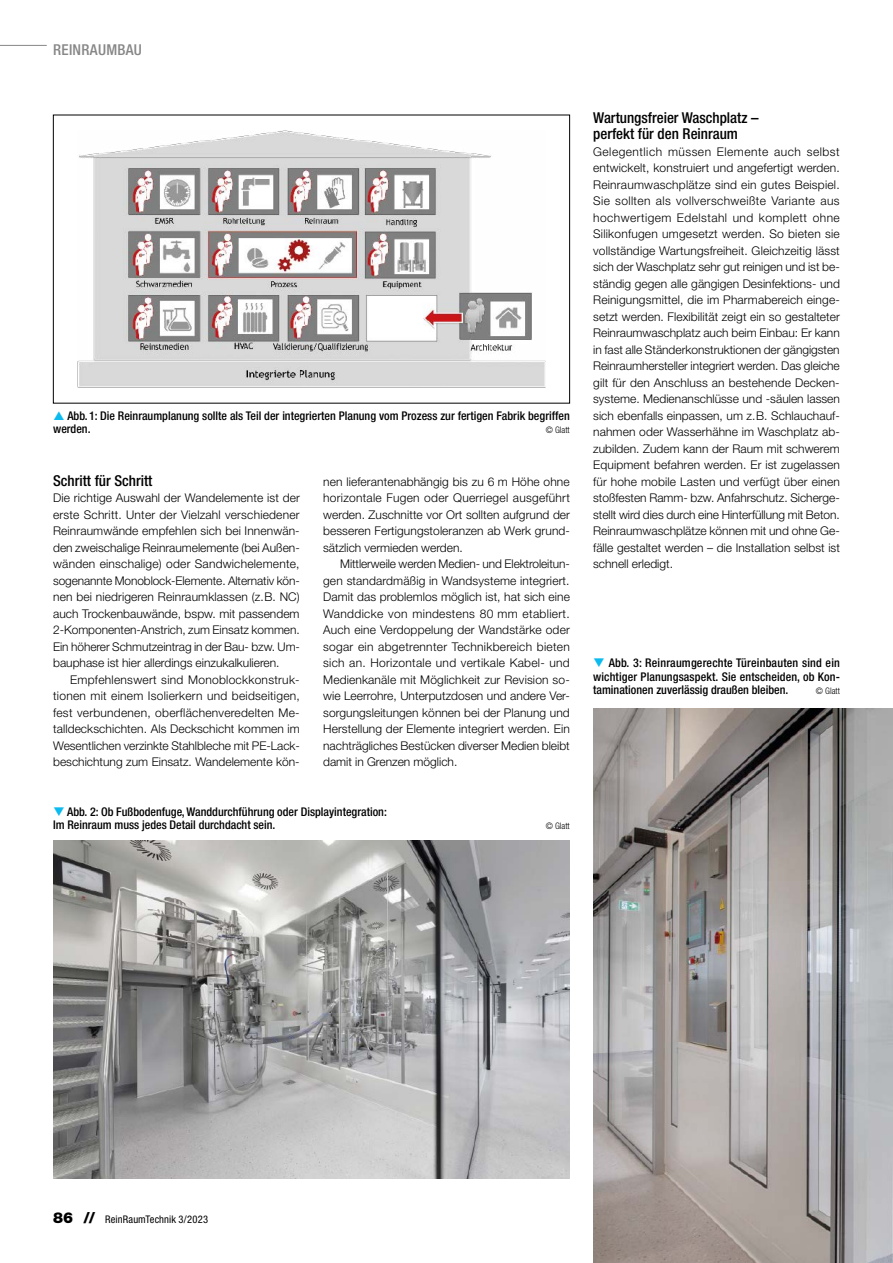
<style>
.page{position:relative;width:893px;height:1263px;background:#fff}
.page>*{position:absolute;margin:0;border:0;box-sizing:border-box;transform-origin:0 0}
.t1{font:500 condensed 15px/16.5px "Helvetica Neue LT Std";color:#000}
.t2{font:500 condensed 15px "Helvetica Neue LT Std";letter-spacing:.02em;color:#878787}
.t3{font:300 12px/16.5px "Helvetica Neue LT Std";color:#000;text-align:justify}
.t4{font:500 condensed 12px/13.5px "Helvetica Neue LT Std";color:#000}
.t5{font:condensed 10.5px "Helvetica Neue LT Std";letter-spacing:.01em;color:#000}
.t6{font:300 condensed 9px "Helvetica Neue LT Std";color:#000}
.s1{color:#0bbbef}
.s2{font-weight:900;font-stretch:normal;font-size:15px}
</style>
<div class="page">
<img style="left:78px;top:130px;width:467px;height:258px">
<div style="left:53px;top:115px;width:517px;height:288px;border:1px solid #000"></div>
<img style="left:53px;top:841px;width:517px;height:338px">
<img style="left:593px;top:709px;width:300px;height:554px">
<hr style="left:0;top:45px;width:47px;height:1px;background:#878787">
<p class="t2" style="left:53px;top:41px;width:90px">Reinraumbau</p>
<p class="t4" style="left:53px;top:409px;width:518px;text-indent:14px">Abb. 1: Die Reinraumplanung sollte als Teil der integrierten Planung vom Prozess zur fertigen Fabrik begriffen werden.</p>
<p class="t6" style="left:546px;top:425px;width:25px">© Glatt</p>
<p class="t1" style="left:53px;top:472px;width:101px">Schritt für Schritt</p>
<p class="t3" style="left:53px;top:490px;width:248px">Die richtige Auswahl der Wandelemente ist der erste Schritt. Unter der Vielzahl verschiedener Reinraumwände empfehlen sich bei Innenwän&shy;den zweischalige Reinraumelemente (bei Außen&shy;wänden einschalige) oder Sandwichelemente, sogenannte Monoblock-Elemente. Alternativ kön&shy;nen bei niedrigeren Reinraumklassen (z.B. NC) auch Trockenbauwände, bspw. mit passendem 2-Komponenten-Anstrich, zum Einsatz kommen.<br>Ein höherer Schmutzeintrag in der Bau- bzw. Um&shy;bauphase ist hier allerdings einzukalkulieren.</p>
<p class="t3" style="left:53px;top:671px;width:248px;text-indent:17px">Empfehlenswert sind Monoblockkonstruk&shy;tionen mit einem Isolierkern und beidseitigen, fest verbundenen, oberflächenveredelten Me&shy;talldeckschichten. Als Deckschicht kommen im Wesentlichen verzinkte Stahlbleche mit PE-Lack&shy;beschichtung zum Einsatz. Wandelemente kön-</p>
<p class="t3" style="left:323px;top:473px;width:248px">nen lieferantenabhängig bis zu 6 m Höhe ohne horizontale Fugen oder Querriegel ausgeführt werden. Zuschnitte vor Ort sollten aufgrund der besseren Fertigungstoleranzen ab Werk grund&shy;sätzlich vermieden werden.</p>
<p class="t3" style="left:323px;top:556px;width:248px;text-indent:17px">Mittlerweile werden Medien- und Elektroleitun&shy;gen standardmäßig in Wandsysteme integriert.<br>Damit das problemlos möglich ist, hat sich eine Wanddicke von mindestens 80 mm etabliert.<br>Auch eine Verdoppelung der Wandstärke oder sogar ein abgetrennter Technikbereich bieten sich an. Horizontale und vertikale Kabel- und Medienkanäle mit Möglichkeit zur Revision so&shy;wie Leerrohre, Unterputzdosen und andere Ver&shy;sorgungsleitungen können bei der Planung und Herstellung der Elemente integriert werden. Ein nachträgliches Bestücken diverser Medien bleibt damit in Grenzen möglich.</p>
<p class="t4" style="left:53px;top:805px;width:335px"><span class="s1">❑</span> Abb. 2: Ob Fußbodenfuge, Wanddurchführung oder Displayintegration:<br>Im Reinraum muss jedes Detail durchdacht sein.</p>
<p class="t6" style="left:546px;top:821px;width:25px">© Glatt</p>
<p class="t1" style="left:593px;top:109px;width:167px">Wartungsfreier Waschplatz – perfekt für den Reinraum</p>
<p class="t3" style="left:593px;top:143px;width:248px">Gelegentlich müssen Elemente auch selbst entwickelt, konstruiert und angefertigt werden.<br>Reinraumwaschplätze sind ein gutes Beispiel.<br>Sie sollten als vollverschweißte Variante aus hochwertigem Edelstahl und komplett ohne Silikonfugen umgesetzt werden. So bieten sie vollständige Wartungsfreiheit. Gleichzeitig lässt sich der Waschplatz sehr gut reinigen und ist be&shy;ständig gegen alle gängigen Desinfektions- und Reinigungsmittel, die im Pharmabereich einge&shy;setzt werden. Flexibilität zeigt ein so gestalteter Reinraumwaschplatz auch beim Einbau: Er kann in fast alle Ständerkonstruktionen der gängigsten Reinraumhersteller integriert werden. Das gleiche gilt für den Anschluss an bestehende Decken&shy;systeme. Medienanschlüsse und -säulen lassen sich ebenfalls einpassen, um z.B. Schlauchauf&shy;nahmen oder Wasserhähne im Waschplatz ab&shy;zubilden. Zudem kann der Raum mit schwerem Equipment befahren werden. Er ist zugelassen für hohe mobile Lasten und verfügt über einen stoßfesten Ramm- bzw. Anfahrschutz. Sicherge&shy;stellt wird dies durch eine Hinterfüllung mit Beton.<br>Reinraumwaschplätze können mit und ohne Ge&shy;fälle gestaltet werden – die Installation selbst ist schnell erledigt.</p>
<p class="t4" style="left:593px;top:656px;width:248px;text-align:justify"><span class="s1">❑</span> Abb. 3: Reinraumgerechte Türeinbauten sind ein wichtiger Planungsaspekt. Sie entscheiden, ob Kon&shy;taminationen zuverlässig draußen bleiben.</p>
<p class="t6" style="left:816px;top:686px;width:25px">© Glatt</p>
<p class="t5" style="left:53px;top:1213px;width:156px"><span class="s2">86 //</span> ReinRaumTechnik 3/2023</p>
</div>
